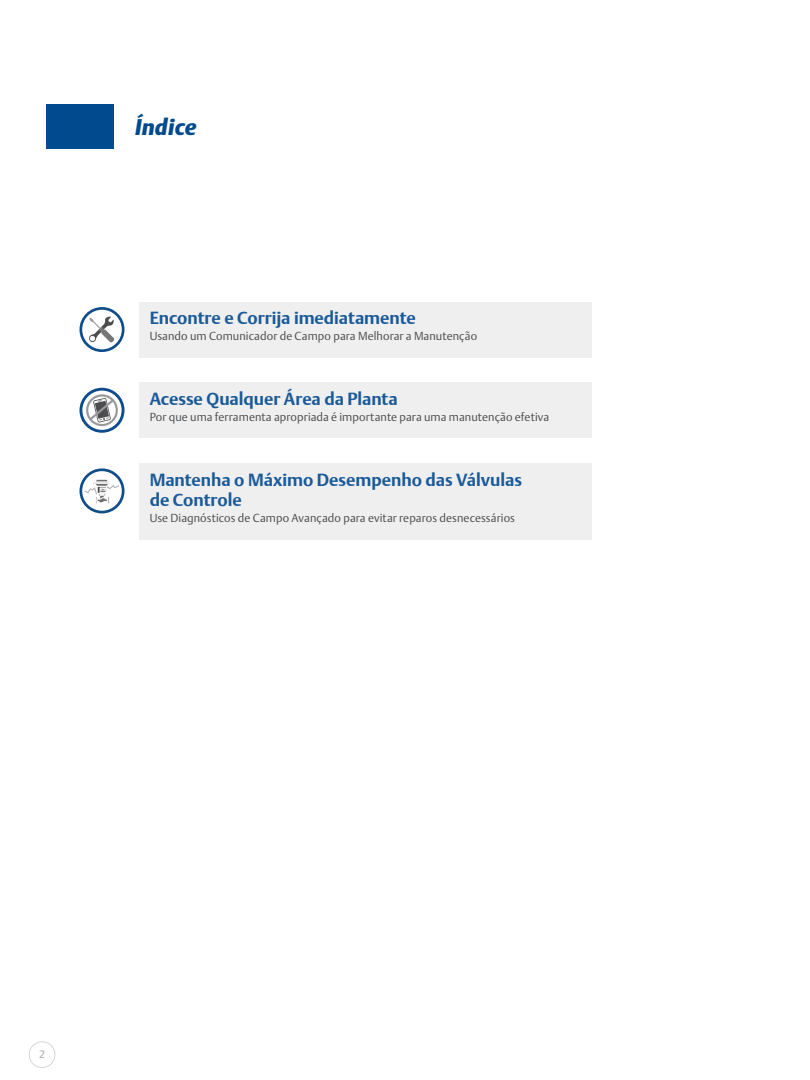
<style>
.page{position:relative;width:810px;height:1080px;background:#fff}
.page>*{position:absolute;margin:0;border:0;box-sizing:border-box;transform-origin:0 0}
.t1{font:italic 900 22.5px "DTL Argo T";letter-spacing:.01em;color:#004a8d}
.Pagaraph_-_Main{font:700 17.5px/20px "DTL Argo T";letter-spacing:-.005em;color:#1a5a99}
.Pagaraph_-_Main-2{font:300 11.5px "DTL Argo T";letter-spacing:.005em;color:#4b4c4d}
.t2{font:10.62px "DTL Argo T";color:#adaeb2}
</style>
<div class="page">
<div style="left:29px;top:1041px;width:26px;height:27px;border:1px solid #d5d6d8;border-radius:50%"></div>
<svg style="left:80px;top:388px;width:45px;height:45px"></svg>
<div style="left:139px;top:463px;width:453px;height:77px;background:#efeff0"></div>
<div style="left:139px;top:382px;width:453px;height:56px;background:#efeff0"></div>
<div style="left:139px;top:302px;width:453px;height:55px;background:#efeff0"></div>
<div style="left:46px;top:104px;width:67px;height:45px;background:#004a8d"></div>
<svg style="left:80px;top:468px;width:45px;height:45px"></svg>
<svg style="left:80px;top:307px;width:45px;height:45px"></svg>
<p class="t1" style="left:135px;top:114px;width:63px">Índice</p>
<p class="Pagaraph_-_Main" style="left:150px;top:307px;width:268px">Encontre e Corrija imediatamente</p>
<p class="Pagaraph_-_Main-2" style="left:150px;top:329px;width:329px">Usando um Comunicador de Campo para Melhorar a Manutenção</p>
<p class="Pagaraph_-_Main" style="left:150px;top:389px;width:250px">Acesse Qualquer Área da Planta</p>
<p class="Pagaraph_-_Main-2" style="left:150px;top:410px;width:401px">Por que uma ferramenta apropriada é importante para uma manutenção efetiva</p>
<p class="Pagaraph_-_Main" style="left:150px;top:470px;width:374px">Mantenha o Máximo Desempenho das Válvulas de Controle</p>
<p class="Pagaraph_-_Main-2" style="left:150px;top:512px;width:367px">Use Diagnósticos de Campo Avançado para evitar reparos desnecessários</p>
<p class="t2" style="left:39px;top:1048px;width:7px">2</p>
</div>
